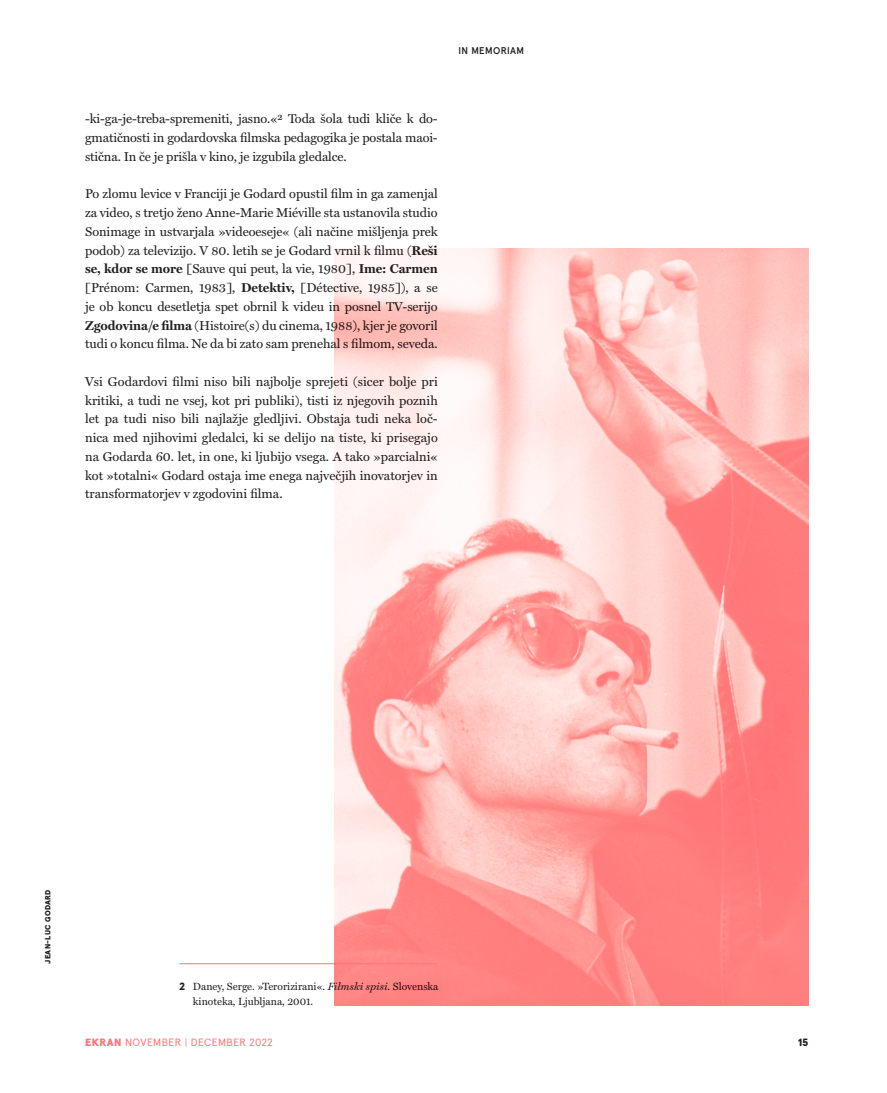
<style>
.page{position:relative;width:887px;height:1093px;background:#fff}
.page>*{position:absolute;margin:0;border:0;box-sizing:border-box;transform-origin:0 0}
.t1{font:12.9px/18.8px "Miller Text";letter-spacing:-.005em;color:#231f20;text-align:justify}
.t2{font:10.5px/15px "Miller Text";color:#231f20}
.t3{font:10.5px "Apercu Pro";letter-spacing:.04em;color:#ff7376}
.t4{font:900 10.5px "Apercu Pro";color:#231f20}
.t5{font:500 9.75px "Apercu Pro";letter-spacing:.04em;color:#231f20}
.t6{font:900 7.5px "Apercu Pro";letter-spacing:.04em;color:#231f20}
.s1{font-weight:700}
.s2{font-style:italic}
.s3{font-weight:900}
.s4{font-weight:300}
</style>
<div class="page">
<img style="left:334px;top:249px;width:474px;height:756px">
<hr style="left:179px;top:963px;width:259px;height:1px;background:#ff7376">
<p class="t5" style="left:458px;top:43px;width:67px">IN MEMORIAM</p>
<p class="t1" style="left:85px;top:109px;width:354px">-ki-ga-je-treba-spremeniti, jasno.«2 Toda šola tudi kliče k do&shy;gmatičnosti in godardovska filmska pedagogika je postala maoi&shy;stična. In če je prišla v kino, je izgubila gledalce.</p>
<p class="t1" style="left:85px;top:184px;width:354px">Po zlomu levice v Franciji je Godard opustil film in ga zamenjal za video, s tretjo ženo Anne-Marie Miéville sta ustanovila studio Sonimage in ustvarjala »videoeseje« (ali načine mišljenja prek podob) za televizijo. V 80. letih se je Godard vrnil k filmu (<span class="s1">Reši se, kdor se more</span> [Sauve qui peut, la vie, 1980], <span class="s1">Ime: Carmen </span>[Prénom: Carmen, 1983], <span class="s1">Detektiv,</span> [Détective, 1985]), a se je ob koncu desetletja spet obrnil k videu in posnel TV-serijo <span class="s1">Zgodovina/e filma</span> (Histoire(s) du cinema, 1988), kjer je govoril tudi o koncu filma. Ne da bi zato sam prenehal s filmom, seveda.</p>
<p class="t1" style="left:85px;top:371px;width:354px">Vsi Godardovi filmi niso bili najbolje sprejeti (sicer bolje pri kritiki, a tudi ne vsej, kot pri publiki), tisti iz njegovih poznih let pa tudi niso bili najlažje gledljivi. Obstaja tudi neka loč&shy;nica med njihovimi gledalci, ki se delijo na tiste, ki prisegajo na Godarda 60. let, in one, ki ljubijo vsega. A tako »parcialni« kot »totalni« Godard ostaja ime enega največjih inovatorjev in transformatorjev v zgodovini filma.</p>
<p class="t6" style="left:42px;top:964px;width:76px;rotate:-90deg">JEAN-LUC GODARD</p>
<p class="t4" style="left:179px;top:978px;width:7px">2</p>
<p class="t2" style="left:193px;top:978px;width:247px">Daney, Serge. »Terorizirani«. <span class="s2">Filmski spisi</span>. Slovenska kinoteka, Ljubljana, 2001.</p>
<p class="t3" style="left:85px;top:1034px;width:189px"><span class="s3">EKRAN</span> NOVEMBER <span class="s4">|</span> DECEMBER 2022</p>
<p class="t4" style="left:798px;top:1034px;width:12px">15</p>
</div>
